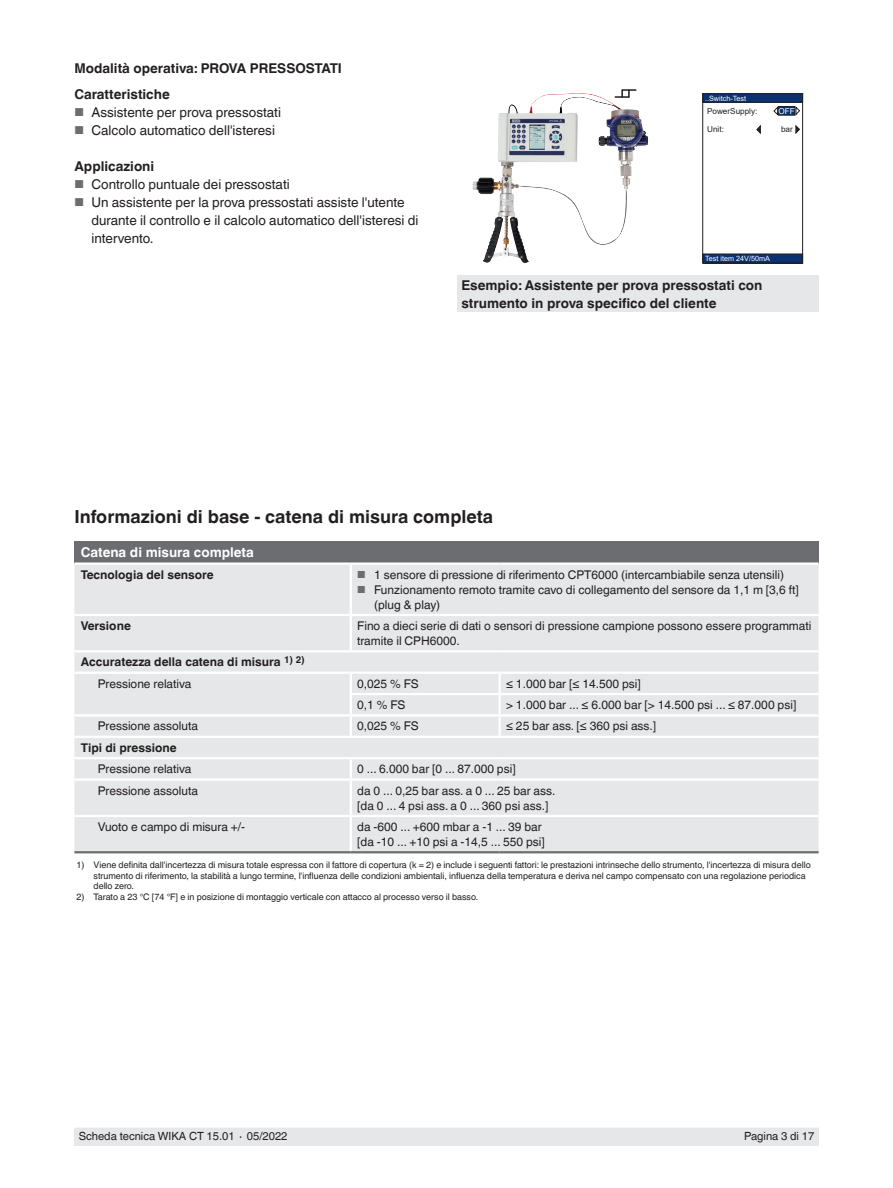
<style>
.page{position:relative;width:893px;height:1188px;background:#fff}
.page>*{position:absolute;margin:0;border:0;box-sizing:border-box;transform-origin:0 0}
.t1{font:700 18px "Helvetica World";color:#231f20}
.t2{font:13.5px/18px "Helvetica World";color:#231f20}
.t3{font:700 13.5px/25.5px "Helvetica World";color:#231f20}
.t4{font:700 13.5px "Helvetica World";color:#fff}
.t5{font:12px/15px "Helvetica World";color:#231f20}
.t6{font:700 12px/21.3px "Helvetica World";color:#231f20}
.t7{font:11.25px "Helvetica World";color:#231f20}
.t8{font:9px/10.5px "Helvetica World";color:#231f20}
.t9{font:8.1px "Arial";color:#231f20}
.t10{font:8.1px "Arial";color:#fff}
.t11{font:7.2px "Arial";color:#fff}
.s1{font-size:11.55px;color:#6c6d70}
.s2{font-size:10.2px;color:#6c6d70}
.s3{font-weight:400}
</style>
<div class="page">
<div style="left:74px;top:1128px;width:745px;height:17px;background:#e6e7e9"></div>
<div style="left:457px;top:276px;width:362px;height:36px;background:#e6e7e9"></div>
<div style="left:703px;top:254px;width:100px;height:9px;background:#0b3270"></div>
<div style="left:703px;top:254px;width:100px;height:9px;border:1px solid #231f20"></div>
<svg style="left:796px;top:125px;width:4px;height:8px"></svg>
<svg style="left:757px;top:126px;width:4px;height:8px"></svg>
<svg style="left:796px;top:107px;width:4px;height:8px"></svg>
<div style="left:779px;top:107px;width:16px;height:8px;background:#0b3270"></div>
<div style="left:778px;top:107px;width:17px;height:8px;border:1px solid #231f20"></div>
<svg style="left:774px;top:107px;width:4px;height:8px"></svg>
<div style="left:703px;top:93px;width:100px;height:9px;background:#0b3270"></div>
<div style="left:703px;top:93px;width:100px;height:9px;border:1px solid #231f20"></div>
<div style="left:702px;top:93px;width:101px;height:170px;border:1px solid #231f20"></div>
<svg style="left:615px;top:89px;width:21px;height:9px"></svg>
<img style="left:473px;top:94px;width:95px;height:169px">
<div style="left:74px;top:541px;width:745px;height:23px;background:#6c6d70"></div>
<div style="left:74px;top:565px;width:745px;height:286px;background:#e6e7e9"></div>
<hr style="left:74px;top:614px;width:277px;height:2px;background:#fff">
<hr style="left:74px;top:714px;width:277px;height:3px;background:#fff">
<hr style="left:74px;top:778px;width:277px;height:3px;background:#fff">
<hr style="left:350px;top:565px;width:2px;height:49px;background:#fff">
<hr style="left:351px;top:614px;width:149px;height:2px;background:#fff">
<hr style="left:350px;top:616px;width:2px;height:34px;background:#fff">
<hr style="left:500px;top:614px;width:319px;height:2px;background:#fff">
<svg style="left:350px;top:759px;width:2px;height:19px"></svg>
<hr style="left:350px;top:781px;width:2px;height:34px;background:#fff">
<hr style="left:350px;top:817px;width:2px;height:34px;background:#fff">
<hr style="left:351px;top:778px;width:149px;height:3px;background:#fff">
<hr style="left:500px;top:778px;width:319px;height:3px;background:#fff">
<hr style="left:74px;top:562px;width:277px;height:3px;background:#fff">
<hr style="left:351px;top:562px;width:149px;height:3px;background:#fff">
<hr style="left:500px;top:562px;width:319px;height:3px;background:#fff">
<hr style="left:74px;top:650px;width:277px;height:2px;background:#fff">
<hr style="left:351px;top:650px;width:149px;height:2px;background:#fff">
<hr style="left:500px;top:650px;width:319px;height:2px;background:#fff">
<hr style="left:74px;top:672px;width:277px;height:2px;background:#fff">
<hr style="left:500px;top:672px;width:319px;height:2px;background:#fff">
<hr style="left:498px;top:674px;width:3px;height:19px;background:#fff">
<hr style="left:500px;top:693px;width:319px;height:2px;background:#fff">
<hr style="left:498px;top:695px;width:3px;height:19px;background:#fff">
<hr style="left:500px;top:714px;width:319px;height:3px;background:#fff">
<hr style="left:498px;top:717px;width:3px;height:19px;background:#fff">
<hr style="left:74px;top:757px;width:277px;height:2px;background:#fff">
<hr style="left:351px;top:757px;width:149px;height:2px;background:#fff">
<hr style="left:500px;top:757px;width:319px;height:2px;background:#fff">
<hr style="left:74px;top:736px;width:277px;height:2px;background:#fff">
<hr style="left:351px;top:736px;width:149px;height:2px;background:#fff">
<hr style="left:500px;top:736px;width:319px;height:2px;background:#fff">
<hr style="left:74px;top:815px;width:277px;height:2px;background:#fff">
<hr style="left:351px;top:815px;width:149px;height:2px;background:#fff">
<hr style="left:500px;top:815px;width:319px;height:2px;background:#fff">
<hr style="left:74px;top:851px;width:277px;height:2px;background:#6c6d70">
<hr style="left:351px;top:851px;width:149px;height:2px;background:#6c6d70">
<hr style="left:500px;top:851px;width:319px;height:2px;background:#6c6d70">
<hr style="left:351px;top:672px;width:149px;height:2px;background:#fff">
<hr style="left:351px;top:714px;width:149px;height:3px;background:#fff">
<hr style="left:350px;top:693px;width:150px;height:2px;background:#fff">
<svg style="left:350px;top:674px;width:2px;height:62px"></svg>
<p class="t3" style="left:74px;top:56px;width:269px">Modalità operativa: PROVA PRESSOSTATI<br>Caratteristiche</p>
<p class="t2" style="left:74px;top:103px;width:208px"><span class="s1">■</span> Assistente per prova pressostati</p>
<p class="t2" style="left:74px;top:121px;width:202px"><span class="s1">■</span> Calcolo automatico dell'isteresi</p>
<p class="t3" style="left:74px;top:154px;width:81px">Applicazioni</p>
<p class="t2" style="left:74px;top:175px;width:217px"><span class="s1">■</span> Controllo puntuale dei pressostati</p>
<p class="t2" style="left:91px;top:193px;width:329px;text-indent:-17px"><span class="s1">■</span> Un assistente per la prova pressostati assiste l'utente durante il controllo e il calcolo automatico dell'isteresi di intervento.</p>
<p class="t11" style="left:705px;top:93px;width:43px">..Switch-Test</p>
<p class="t9" style="left:707px;top:105px;width:52px">PowerSupply:</p>
<p class="t10" style="left:779px;top:105px;width:18px">OFF</p>
<p class="t9" style="left:707px;top:123px;width:18px">Unit:</p>
<p class="t9" style="left:781px;top:124px;width:13px">bar</p>
<p class="t11" style="left:705px;top:253px;width:67px">Test item 24V/50mA</p>
<p class="t3" style="left:461px;top:276px;width:303px;line-height:18px">Esempio: Assistente per prova pressostati con strumento in prova specifico del cliente</p>
<h1 class="t1" style="left:74px;top:506px;width:420px">Informazioni di base - catena di misura completa</h1>
<p class="t4" style="left:81px;top:545px;width:175px">Catena di misura completa</p>
<p class="t6" style="left:81px;top:564px;width:134px">Tecnologia del sensore</p>
<p class="t5" style="left:357px;top:567px;width:428px"><span class="s2">■</span> 1 sensore di pressione di riferimento CPT6000 (intercambiabile senza utensili)</p>
<p class="t5" style="left:374px;top:582px;width:426px;text-indent:-17px"><span class="s2">■</span> Funzionamento remoto tramite cavo di collegamento del sensore da 1,1 m [3,6 ft] (plug &amp; play)</p>
<p class="t6" style="left:81px;top:615px;width:52px">Versione</p>
<p class="t5" style="left:357px;top:618px;width:456px">Fino a dieci serie di dati o sensori di pressione campione possono essere programmati tramite il CPH6000.</p>
<p class="t6" style="left:98px;top:652px;width:208px;text-indent:-17px">Accuratezza della catena di misura <sup>1)</sup> <sup>2)<br></sup><span class="s3">Pressione relativa</span></p>
<p class="t5" style="left:357px;top:676px;width:63px">0,025 % FS</p>
<p class="t5" style="left:506px;top:676px;width:136px">≤ 1.000 bar [≤ 14.500 psi]</p>
<p class="t5" style="left:357px;top:697px;width:50px">0,1 % FS</p>
<p class="t5" style="left:506px;top:697px;width:292px">&gt; 1.000 bar ... ≤ 6.000 bar [&gt; 14.500 psi ... ≤ 87.000 psi]</p>
<p class="t5" style="left:98px;top:719px;width:102px">Pressione assoluta</p>
<p class="t5" style="left:357px;top:719px;width:63px">0,025 % FS</p>
<p class="t5" style="left:506px;top:719px;width:152px">≤ 25 bar ass. [≤ 360 psi ass.]</p>
<p class="t6" style="left:81px;top:737px;width:97px">Tipi di pressione</p>
<p class="t5" style="left:98px;top:762px;width:95px">Pressione relativa</p>
<p class="t5" style="left:357px;top:762px;width:160px">0 ... 6.000 bar [0 ... 87.000 psi]</p>
<p class="t5" style="left:98px;top:783px;width:102px">Pressione assoluta</p>
<p class="t5" style="left:357px;top:783px;width:200px">da 0 ... 0,25 bar ass. a 0 ... 25 bar ass. [da 0 ... 4 psi ass. a 0 ... 360 psi ass.]</p>
<p class="t5" style="left:98px;top:819px;width:149px">Vuoto e campo di misura +/-</p>
<p class="t5" style="left:357px;top:819px;width:189px">da -600 ... +600 mbar a -1 ... 39 bar [da -10 ... +10 psi a -14,5 ... 550 psi]</p>
<p class="t8" style="left:94px;top:860px;width:719px;text-indent:-17px">1) Viene definita dall'incertezza di misura totale espressa con il fattore di copertura (k = 2) e include i seguenti fattori: le prestazioni intrinseche dello strumento, l'incertezza di misura dello strumento di riferimento, la stabilità a lungo termine, l'influenza delle condizioni ambientali, influenza della temperatura e deriva nel campo compensato con una regolazione periodica dello zero.</p>
<p class="t8" style="left:77px;top:891px;width:403px">2) Tarato a 23 °C [74 °F] e in posizione di montaggio verticale con attacco al processo verso il basso.</p>
<p class="t7" style="left:79px;top:1130px;width:210px">Scheda tecnica WIKA CT 15.01 ∙ 05/2022</p>
<p class="t7" style="left:744px;top:1130px;width:72px">Pagina 3 di 17</p>
</div>
